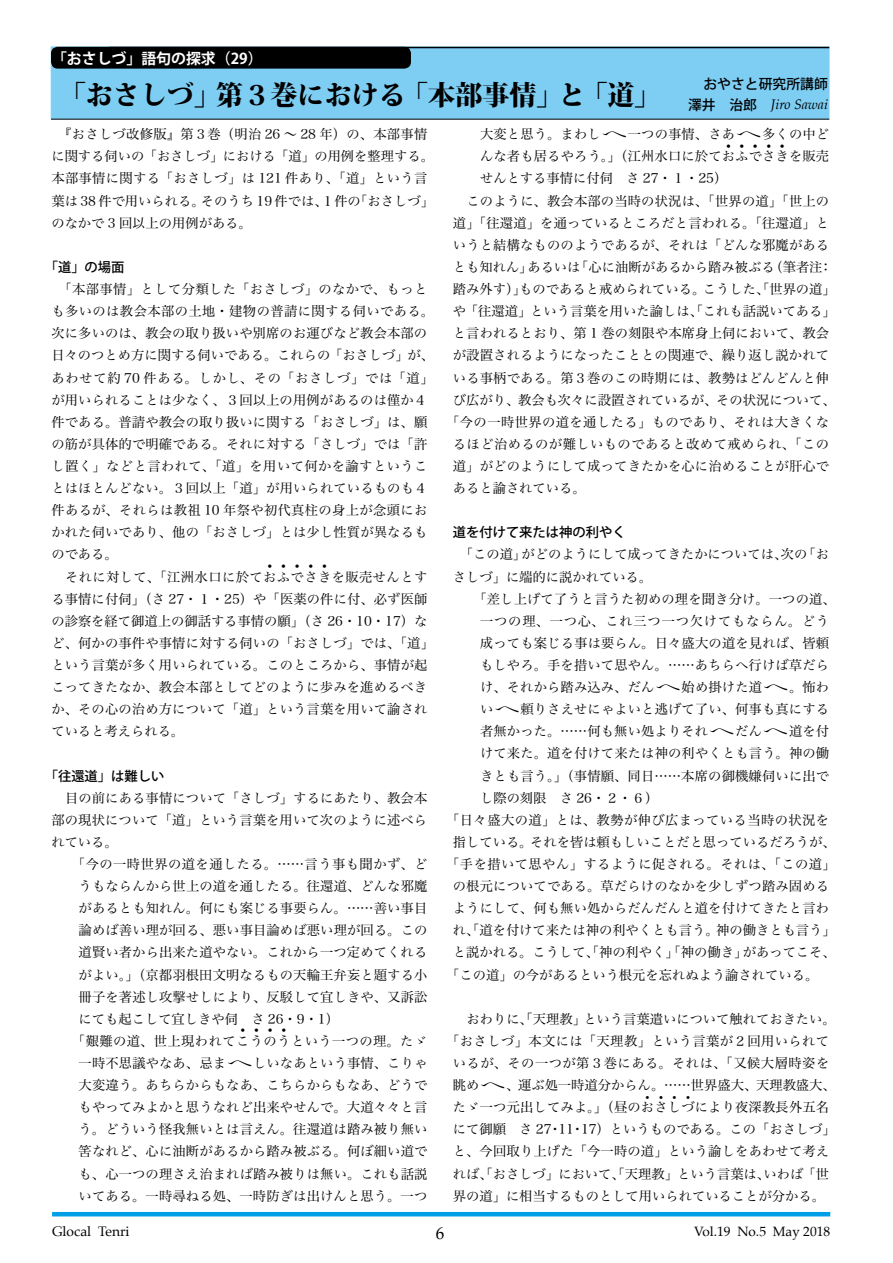
<style>
.page{position:relative;width:893px;height:1263px;background:#fff}
.page>*{position:absolute;margin:0;border:0;box-sizing:border-box;transform-origin:0 0}
.t1{font:800 27.15px "Koz Min Pro";color:#000}
.t2{font:16.95px "Palatino";color:#000}
.t3{font:700 14.85px "Koz Go Pro";color:#fff}
.t4{font:italic 13.8px "Palatino";color:#000}
.t5{font:13.8px "Palatino";color:#000}
.t6{font:500 13.8px "Koz Go Pro";color:#000}
.t7{font:13.5px "Palatino";color:#000}
.t8{font:13.35px/22px "Hira Min Pro W3";letter-spacing:.01em;color:#000}
.t9{font:13.35px "Hira Min Pro W3";letter-spacing:.03em;color:#000}
.t10{font:13.35px "Hira Min Pro W3";letter-spacing:.035em;color:#000}
.t11{font:500 13.35px "Koz Go Pro";color:#000}
.t12{font:13.35px "Hira Min Pro W3";letter-spacing:.06em;color:#000}
.t13{font:7.5px "Kenten Generic";letter-spacing:.83em;color:#000}
.t14{font:6.6px "Kenten Generic";color:#000}
.s1{font-family:"Koz Go Pro";font-weight:500;font-style:normal}
</style>
<div class="page">
<hr style="left:52px;top:1212px;width:778px;height:4px;background:#00a0e9">
<div style="left:51px;top:47px;width:778px;height:72px;background:#7ecef4;border:1px solid #7ecef4"></div>
<hr style="left:51px;top:119px;width:778px;height:1px;background:#000">
<hr style="left:109px;top:47px;width:720px;height:1px;background:#000">
<div style="left:51px;top:47px;width:360px;height:22px;background:#000;border-radius:7px"></div>
<p class="t3" style="left:52px;top:49px;width:212px">「おさしづ」語句の探求（29）</p>
<h1 class="t1" style="left:59px;top:74px;width:604px">「おさしづ」第３巻における「本部事情」と「道」</h1>
<p class="t6" style="left:703px;top:75px;width:126px">おやさと研究所講師</p>
<p class="t4" style="left:688px;top:93px;width:141px"><span class="s1">澤井　治郎　</span>Jiro Sawai</p>
<p class="t8" style="left:51px;top:122px;width:384px;text-indent:7px">『おさしづ改修版』第３巻（明治 26 ～ 28 年）の、本部事情に関する伺いの「おさしづ」における「道」の用例を整理する。本部事情に関する「おさしづ」は 121 件あり、「道」という言葉は 38 件で用いられる。そのうち 19 件では、１件の「おさしづ」のなかで 3 回以上の用例がある。</p>
<p class="t11" style="left:45px;top:258px;width:81px">「道」の場面</p>
<p class="t8" style="left:51px;top:277px;width:384px;text-indent:7px">「本部事情」として分類した「おさしづ」のなかで、もっとも多いのは教会本部の土地・建物の普請に関する伺いである。次に多いのは、教会の取り扱いや別席のお運びなど教会本部の日々のつとめ方に関する伺いである。これらの「おさしづ」が、あわせて約 70 件ある。しかし、その「おさしづ」では「道」が用いられることは少なく、３回以上の用例があるのは僅か４件である。普請や教会の取り扱いに関する「おさしづ」は、願の筋が具体的で明確である。それに対する「さしづ」では「許し置く」などと言われて、「道」を用いて何かを諭すということはほとんどない。３回以上「道」が用いられているものも４件あるが、それらは教祖 10 年祭や初代真柱の身上が念頭におかれた伺いであり、他の「おさしづ」とは少し性質が異なるものである。</p>
<p class="t9" style="left:65px;top:565px;width:364px">それに対して、「江洲水口に於ておふでさきを販売せんとす</p>
<p class="t13" style="left:266px;top:562px;width:64px">44444</p>
<p class="t8" style="left:51px;top:586px;width:384px">る事情に付伺」（さ 27・１・25）や「医薬の件に付、必ず医師の診察を経て御道上の御話する事情の願」（さ 26・10・17）など、何かの事件や事情に対する伺いの「おさしづ」では、「道」という言葉が多く用いられている。このところから、事情が起こってきたなか、教会本部としてどのように歩みを進めるべきか、その心の治め方について「道」という言葉を用いて諭されていると考えられる。</p>
<p class="t11" style="left:45px;top:767px;width:121px">「往還道」は難しい</p>
<p class="t8" style="left:51px;top:785px;width:377px;text-align:justify;text-indent:14px">目の前にある事情について「さしづ」するにあたり、教会本部の現状について「道」という言葉を用いて次のように述べられている。</p>
<p class="t10" style="left:72px;top:852px;width:357px">「今の一時世界の道を通したる。……言う事も聞かず、ど</p>
<p class="t8" style="left:79px;top:874px;width:350px">うもならんから世上の道を通したる。往還道、どんな邪魔</p>
<p class="t8" style="left:79px;top:896px;width:350px">があるとも知れん。何にも案じる事要らん。……善い事目</p>
<p class="t8" style="left:79px;top:918px;width:350px">論めば善い理が回る、悪い事目論めば悪い理が回る。この</p>
<p class="t8" style="left:79px;top:940px;width:350px">道賢い者から出来た道やない。これから一つ定めてくれる</p>
<p class="t8" style="left:79px;top:962px;width:350px">がよい。」（京都羽根田文明なるもの天輪王弁妄と題する小</p>
<p class="t8" style="left:79px;top:984px;width:350px">冊子を著述し攻撃せしにより、反駁して宜しきや、又訴訟</p>
<p class="t8" style="left:79px;top:1006px;width:262px">にても起こして宜しきや伺　さ 26・9・1）</p>
<p class="t9" style="left:72px;top:1029px;width:357px">「艱難の道、世上現われてこうのうという一つの理。たゞ</p>
<p class="t13" style="left:239px;top:1026px;width:50px">4444</p>
<p class="t8" style="left:79px;top:1051px;width:350px;text-align:justify">一時不思議やなあ、忌まへしいなあという事情、こりゃ大変違う。あちらからもなあ、こちらからもなあ、どうでもやってみよかと思うなれど出来やせんで。大道々々と言う。どういう怪我無いとは言えん。往還道は踏み被り無い筈なれど、心に油断があるから踏み被ぶる。何ぼ細い道でも、心一つの理さえ治まれば踏み被りは無い。これも話説いてある。一時尋ねる処、一時防ぎは出けんと思う。一つ</p>
<p class="t8" style="left:480px;top:122px;width:351px">大変と思う。まわしへ一つの事情、さあへ多くの中どんな者も居るやろう。」（江州水口に於ておふでさきを販売</p>
<p class="t13" style="left:725px;top:142px;width:63px">44444</p>
<p class="t8" style="left:480px;top:166px;width:249px">せんとする事情に付伺　さ 27・１・25）</p>
<p class="t8" style="left:466px;top:188px;width:364px">このように、教会本部の当時の状況は、「世界の道」「世上の</p>
<p class="t8" style="left:453px;top:210px;width:378px">道」「往還道」を通っているところだと言われる。「往還道」と</p>
<p class="t8" style="left:453px;top:233px;width:378px">いうと結構なもののようであるが、それは「どんな邪魔がある</p>
<p class="t8" style="left:453px;top:255px;width:381px">とも知れん」あるいは「心に油断があるから踏み被ぶる（筆者注：</p>
<p class="t8" style="left:453px;top:277px;width:384px">踏み外す）」ものであると戒められている。こうした、「世界の道」</p>
<p class="t8" style="left:453px;top:299px;width:384px">や「往還道」という言葉を用いた諭しは、「これも話説いてある」</p>
<p class="t8" style="left:453px;top:321px;width:378px">と言われるとおり、第 1 巻の刻限や本席身上伺において、教会</p>
<p class="t8" style="left:453px;top:343px;width:378px">が設置されるようになったこととの関連で、繰り返し説かれて</p>
<p class="t8" style="left:453px;top:365px;width:378px">いる事柄である。第３巻のこの時期には、教勢はどんどんと伸</p>
<p class="t8" style="left:453px;top:387px;width:384px">び広がり、教会も次々に設置されているが、その状況について、</p>
<p class="t9" style="left:446px;top:410px;width:384px">「今の一時世界の道を通したる」ものであり、それは大きくな</p>
<p class="t10" style="left:453px;top:432px;width:378px">るほど治めるのが難しいものであると改めて戒められ、「この</p>
<p class="t8" style="left:453px;top:454px;width:378px">道」がどのようにして成ってきたかを心に治めることが肝心で</p>
<p class="t8" style="left:453px;top:476px;width:134px">あると諭されている。</p>
<p class="t11" style="left:453px;top:524px;width:174px">道を付けて来たは神の利やく</p>
<p class="t8" style="left:453px;top:542px;width:378px;text-indent:7px">「この道」がどのようにして成ってきたかについては、次の「おさしづ」に端的に説かれている。</p>
<p class="t8" style="left:473px;top:586px;width:364px">「差し上げて了うと言うた初めの理を聞き分け。一つの道、</p>
<p class="t12" style="left:480px;top:609px;width:351px">一つの理、一つ心、これ三つ一つ欠けてもならん。どう</p>
<p class="t8" style="left:480px;top:631px;width:351px">成っても案じる事は要らん。日々盛大の道を見れば、皆頼</p>
<p class="t8" style="left:480px;top:653px;width:350px">もしやろ。手を措いて思やん。……あちらへ行けば草だら</p>
<p class="t8" style="left:480px;top:675px;width:351px">け、それから踏み込み、だんへ始め掛けた道へ。怖わ</p>
<p class="t8" style="left:480px;top:697px;width:350px">いへ頼りさえせにゃよいと逃げて了い、何事も真にする</p>
<p class="t8" style="left:480px;top:719px;width:351px">者無かった。……何も無い処よりそれへだんへ道を付</p>
<p class="t8" style="left:480px;top:741px;width:351px">けて来た。道を付けて来たは神の利やくとも言う。神の働</p>
<p class="t8" style="left:480px;top:763px;width:351px">きとも言う。」（事情願、同日……本席の御機嫌伺いに出で</p>
<p class="t8" style="left:480px;top:785px;width:180px">し際の刻限　さ 26・２・６）</p>
<p class="t9" style="left:446px;top:808px;width:384px">「日々盛大の道」とは、教勢が伸び広まっている当時の状況を</p>
<p class="t8" style="left:453px;top:830px;width:384px">指している。それを皆は頼もしいことだと思っているだろうが、</p>
<p class="t10" style="left:446px;top:852px;width:391px">「手を措いて思やん」するように促される。それは、「この道」</p>
<p class="t8" style="left:453px;top:874px;width:378px">の根元についてである。草だらけのなかを少しずつ踏み固める</p>
<p class="t8" style="left:453px;top:896px;width:378px">ようにして、何も無い処からだんだんと道を付けてきたと言わ</p>
<p class="t8" style="left:453px;top:918px;width:384px">れ、「道を付けて来たは神の利やくとも言う。神の働きとも言う」</p>
<p class="t8" style="left:453px;top:940px;width:384px">と説かれる。こうして、「神の利やく」「神の働き」があってこそ、</p>
<p class="t8" style="left:446px;top:962px;width:374px">「この道」の今があるという根元を忘れぬよう諭されている。</p>
<p class="t8" style="left:466px;top:1006px;width:371px">おわりに、「天理教」という言葉遣いについて触れておきたい。</p>
<p class="t9" style="left:446px;top:1029px;width:384px">「おさしづ」本文には「天理教」という言葉が２回用いられて</p>
<p class="t10" style="left:453px;top:1051px;width:378px">いるが、その一つが第３巻にある。それは、「又候大層時姿を</p>
<p class="t8" style="left:453px;top:1073px;width:384px">眺めへ、運ぶ処一時道分からん。……世界盛大、天理教盛大、</p>
<p class="t8" style="left:453px;top:1095px;width:378px">たゞ一つ元出してみよ。」（昼のおさしづにより夜深教長外五名</p>
<p class="t14" style="left:644px;top:1093px;width:49px">4444</p>
<p class="t8" style="left:453px;top:1117px;width:384px">にて御願　さ 27・11・17）というものである。この「おさしづ」と、今回取り上げた「今一時の道」という諭しをあわせて考えれば、「おさしづ」において、「天理教」という言葉は、いわば「世界の道」に相当するものとして用いられていることが分かる。</p>
<p class="t5" style="left:52px;top:1220px;width:79px">Glocal Tenri</p>
<p class="t2" style="left:436px;top:1219px;width:10px">6</p>
<p class="t7" style="left:694px;top:1220px;width:138px">Vol.19 No.5 May 2018</p>
</div>
